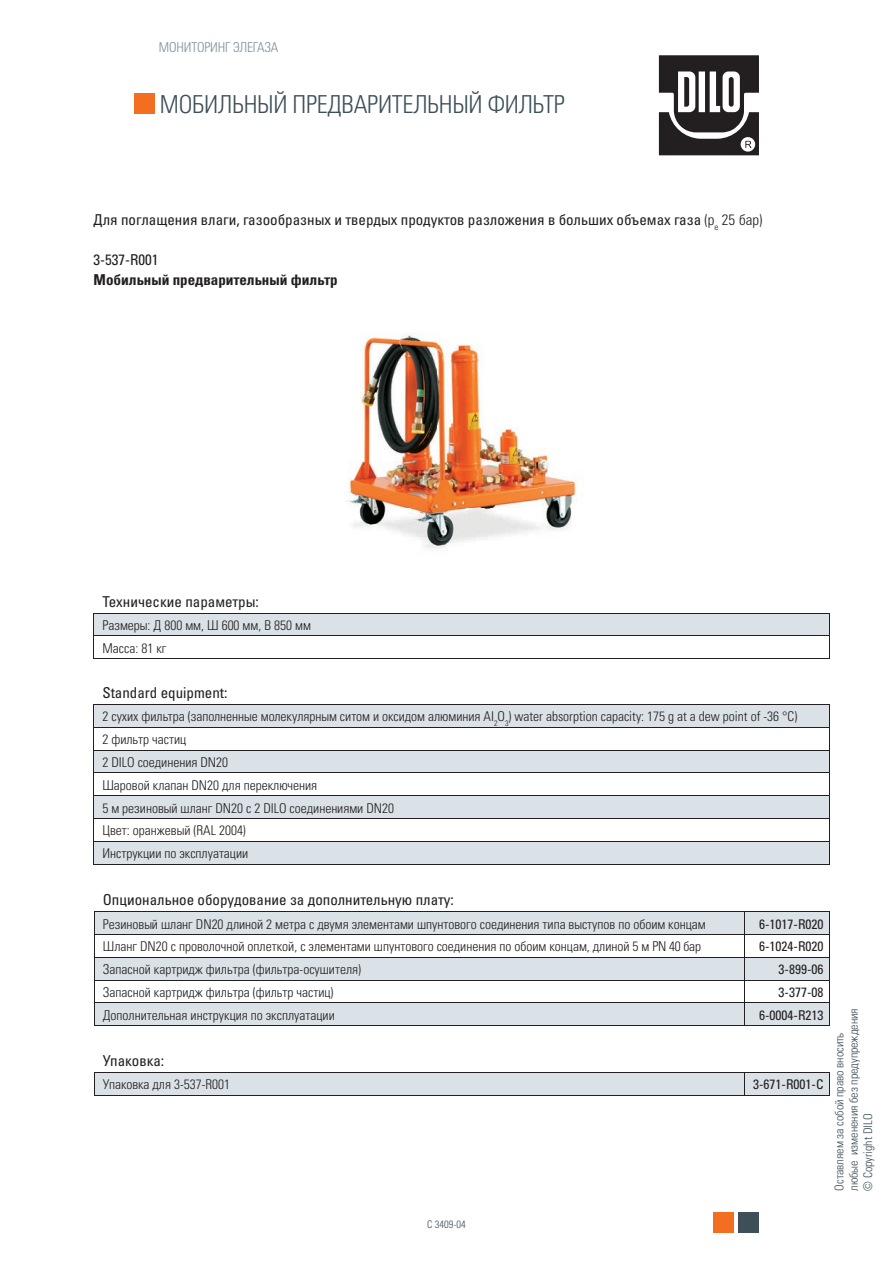
<style>
.page{position:relative;width:893px;height:1263px;background:#fff}
.page>*{position:absolute;margin:0;border:0;box-sizing:border-box;transform-origin:0 0}
.t1{font:24.75px "Univers LTCYR 47 Light Cond";letter-spacing:-.01em;color:#3d4f59}
.t2{font:condensed 15px "Univers LTCYR 57";color:#231f20}
.t3{font:15px "Univers LTCYR 67 Bold Cond";color:#231f20}
.t4{font:13.5px/22.8px "Univers LTCYR 47 Light Cond";color:#231f20}
.t5{font:condensed 13.5px "Univers LTCYR 57";color:#231f20}
.t6{font:13.5px "Univers LTCYR 47 Light Cond";letter-spacing:-.01em;color:#7e919a}
.t7{font:12px/14.4px "Univers LTCYR 47 Light Cond";color:#3d4f59}
.t8{font:10.5px "Univers LTCYR 47 Light Cond";color:#3d4f59}
.s1{font-family:"Univers LTCYR 47 Light Cond";font-stretch:normal}
</style>
<div class="page">
<div style="left:738px;top:1212px;width:21px;height:20px;background:#3d4f59"></div>
<div style="left:713px;top:1212px;width:21px;height:20px;background:#f36e21"></div>
<svg style="left:659px;top:55px;width:100px;height:100px"></svg>
<div style="left:134px;top:93px;width:21px;height:20px;background:#f36e21"></div>
<img style="left:347px;top:335px;width:230px;height:214px">
<div style="left:94px;top:613px;width:735px;height:23px;background:#dae2e7"></div>
<hr style="left:94px;top:613px;width:736px;height:1px;background:#231f20">
<hr style="left:94px;top:635px;width:736px;height:1px;background:#231f20">
<svg style="left:829px;top:614px;width:1px;height:44px"></svg>
<hr style="left:94px;top:658px;width:736px;height:1px;background:#231f20">
<svg style="left:95px;top:705px;width:734px;height:159px;fill:#dae2e7"></svg>
<svg style="left:829px;top:705px;width:1px;height:159px"></svg>
<hr style="left:94px;top:727px;width:736px;height:1px;background:#231f20">
<hr style="left:94px;top:750px;width:736px;height:1px;background:#231f20">
<hr style="left:94px;top:773px;width:736px;height:1px;background:#231f20">
<hr style="left:94px;top:795px;width:736px;height:1px;background:#231f20">
<hr style="left:94px;top:818px;width:736px;height:1px;background:#231f20">
<hr style="left:94px;top:841px;width:736px;height:1px;background:#231f20">
<hr style="left:94px;top:864px;width:736px;height:1px;background:#231f20">
<hr style="left:94px;top:704px;width:736px;height:1px;background:#231f20">
<svg style="left:94px;top:705px;width:1px;height:159px"></svg>
<svg style="left:95px;top:912px;width:734px;height:113px;fill:#dae2e7"></svg>
<svg style="left:744px;top:912px;width:1px;height:113px"></svg>
<svg style="left:829px;top:912px;width:1px;height:113px"></svg>
<hr style="left:745px;top:911px;width:85px;height:1px;background:#231f20">
<hr style="left:94px;top:934px;width:651px;height:1px;background:#231f20">
<hr style="left:745px;top:934px;width:85px;height:1px;background:#231f20">
<hr style="left:94px;top:957px;width:651px;height:1px;background:#231f20">
<hr style="left:745px;top:957px;width:85px;height:1px;background:#231f20">
<hr style="left:94px;top:980px;width:651px;height:1px;background:#231f20">
<hr style="left:745px;top:980px;width:85px;height:1px;background:#231f20">
<hr style="left:94px;top:1002px;width:651px;height:1px;background:#231f20">
<hr style="left:745px;top:1002px;width:85px;height:1px;background:#231f20">
<hr style="left:94px;top:1025px;width:651px;height:1px;background:#231f20">
<hr style="left:745px;top:1025px;width:85px;height:1px;background:#231f20">
<hr style="left:94px;top:911px;width:651px;height:1px;background:#231f20">
<svg style="left:94px;top:912px;width:1px;height:113px"></svg>
<hr style="left:94px;top:1095px;width:651px;height:1px;background:#231f20">
<hr style="left:745px;top:1095px;width:85px;height:1px;background:#231f20">
<div style="left:94px;top:1072px;width:736px;height:23px;background:#dae2e7"></div>
<p class="t6" style="left:159px;top:38px;width:121px">МОНИТОРИНГ ЭЛЕГАЗА</p>
<h1 class="t1" style="left:160px;top:87px;width:407px">МОБИЛЬНЫЙ ПРЕДВАРИТЕЛЬНЫЙ ФИЛЬТР</h1>
<p class="t2" style="left:94px;top:210px;width:670px">Для поглащения влаги, газообразных и твердых продуктов разложения в больших объемах газа <span class="s1">(p</span><sub>e</sub> <span class="s1">25 бар)</span></p>
<p class="t2" style="left:94px;top:251px;width:66px">3-537-R001</p>
<p class="t3" style="left:94px;top:270px;width:246px">Мобильный предварительный фильтр</p>
<p class="t2" style="left:102px;top:592px;width:158px">Технические параметры:</p>
<p class="t4" style="left:102px;top:613px;width:210px">Размеры: Д 800 мм, Ш 600 мм, В 850 мм<br>Масса: 81 кг</p>
<p class="t2" style="left:102px;top:683px;width:126px">Standard equipment:</p>
<p class="t4" style="left:102px;top:704px;width:696px">2 сухих фильтра (заполненные молекулярным ситом и оксидом алюминия AI<sub>2</sub>O<sub>3</sub>) water absorption capacity: 175 g at a dew point of -36 °C)<br>2 фильтр частиц<br>2 DILO соединения DN20<br>Шаровой клапан DN20 для переключения<br>5 м резиновый шланг DN20 с 2 DILO соединениями DN20<br>Цвет: оранжевый (RAL 2004)<br>Инструкции по эксплуатации</p>
<p class="t2" style="left:103px;top:890px;width:353px">Опциональное оборудование за дополнительную плату:</p>
<p class="t4" style="left:103px;top:912px;width:604px">Резиновый шланг DN20 длиной 2 метра с двумя элементами шпунтового соединения типа выступов по обоим концам</p>
<p class="t5" style="left:759px;top:915px;width:66px">6-1017-R020</p>
<p class="t4" style="left:103px;top:934px;width:600px">Шланг DN20 с проволочной оплеткой, с элементами шпунтового соединения по обоим концам, длиной 5 м PN 40 бар</p>
<p class="t5" style="left:759px;top:938px;width:66px">6-1024-R020</p>
<p class="t4" style="left:103px;top:957px;width:260px">Запасной картридж фильтра (фильтра-осушителя)</p>
<p class="t5" style="left:778px;top:961px;width:46px">3-899-06</p>
<p class="t4" style="left:103px;top:980px;width:232px">Запасной картридж фильтра (фильтр частиц)</p>
<p class="t5" style="left:778px;top:983px;width:46px">3-377-08</p>
<p class="t4" style="left:103px;top:1003px;width:233px">Дополнительная инструкция по эксплуатации</p>
<p class="t5" style="left:759px;top:1006px;width:66px">6-0004-R213</p>
<p class="t2" style="left:103px;top:1051px;width:63px">Упаковка:</p>
<p class="t4" style="left:103px;top:1072px;width:129px">Упаковка для 3-537-R001</p>
<p class="t5" style="left:753px;top:1076px;width:72px">3-671-R001-C</p>
<p class="t7" style="left:831px;top:1191px;width:184px;rotate:-90deg">Оставляем за собой право вносить любые изменения без предупреждения © Copyright DILO</p>
<p class="t8" style="left:427px;top:1217px;width:40px">C 3409-04</p>
</div>
